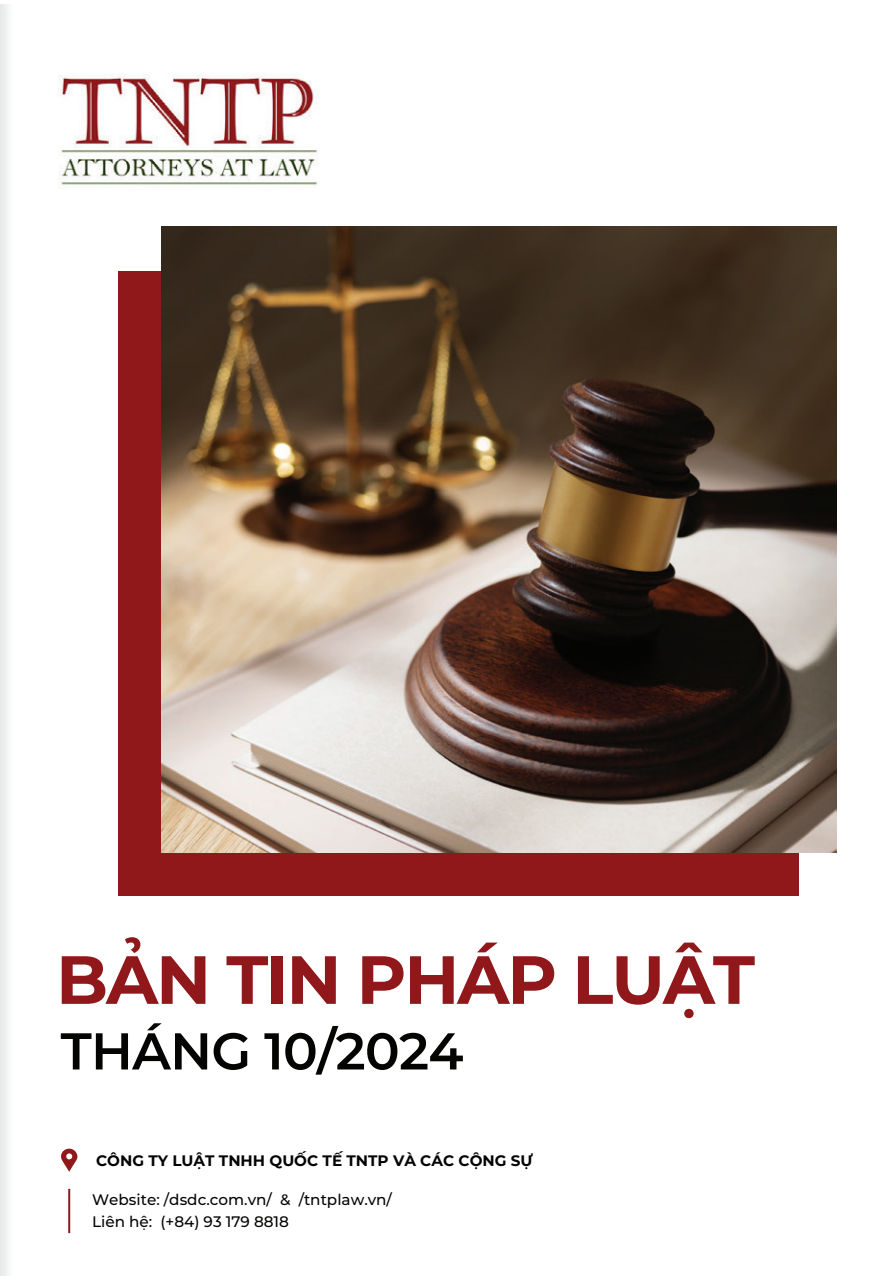
<style>
.page{position:relative;width:895px;height:1276px;background:#fff}
.page>*{position:absolute;margin:0;border:0;box-sizing:border-box;transform-origin:0 0}
.t1{font:700 68px "Montserrat";letter-spacing:-.03em;color:#90181b}
.t2{font:600 51.6px "Montserrat";letter-spacing:-.015em;color:#040503}
.t3{font:500 15.2px/22px "Montserrat";color:#040503}
.t4{font:700 15.2px "Montserrat";color:#040503}
</style>
<div class="page">
<div style="left:118px;top:271px;width:680px;height:624px;background:#90181b"></div>
<hr style="left:68px;top:1189px;width:2px;height:44px;background:#90181b">
<svg style="left:61px;top:1148px;width:16px;height:23px"></svg>
<div style="left:1px;top:4px;width:8px;height:1272px;background:#edeeee"></div>
<img style="left:58px;top:74px;width:260px;height:112px">
<img style="left:162px;top:226px;width:674px;height:626px">
<h1 class="t1" style="left:56px;top:930px;width:700px">BẢN TIN PHÁP LUẬT</h1>
<h2 class="t2" style="left:61px;top:1014px;width:404px">THÁNG 10/2024</h2>
<p class="t4" style="left:96px;top:1150px;width:438px">CÔNG TY LUẬT TNHH QUỐC TẾ TNTP VÀ CÁC CỘNG SỰ</p>
<p class="t3" style="left:92px;top:1188px;width:301px">Website: /dsdc.com.vn/ &amp; /tntplaw.vn/<br>Liên hệ: (+84) 93 179 8818</p>
</div>
